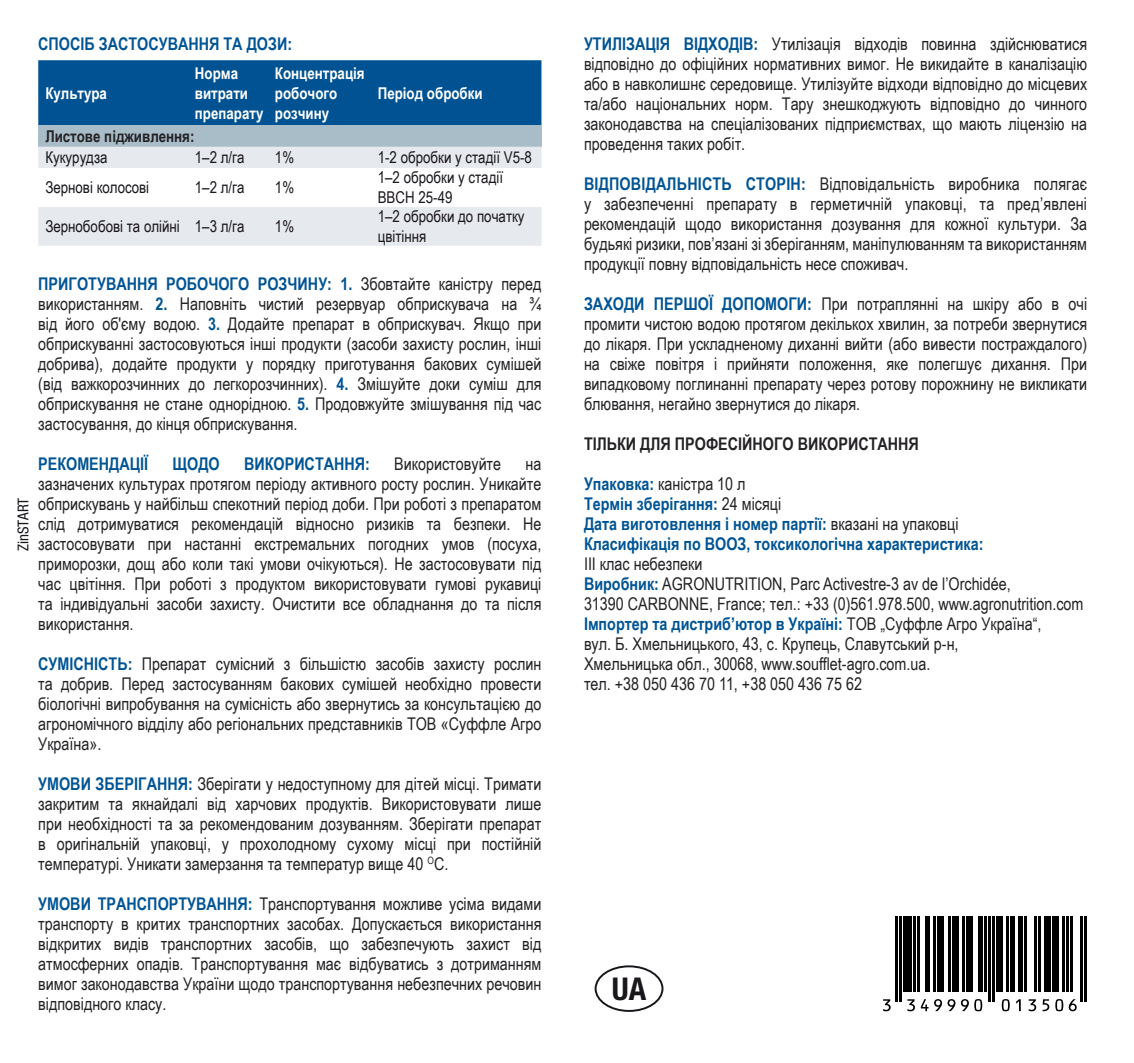
<style>
.page{position:relative;width:1134px;height:1063px;background:#fff}
.page>*{position:absolute;margin:0;border:0;box-sizing:border-box;transform-origin:0 0}
.t1{font:700 condensed 31.5px "Helvetica Neue LT Pro";color:#1a171c}
.t2{font:17.5px/20px "Arial Narrow";color:#232124;text-align:justify}
.t3{font:700 17.5px "Arial Narrow";color:#005494}
.t4{font:700 17.5px "Arial Narrow";color:#232124}
.Tabulka_-_text{font:16.25px/20px "Arial Narrow";color:#1a171c}
.Tabulka_-_hlavička{font:700 16.25px/20px "Arial Narrow";color:#fff}
.t5{font:700 16.25px "Arial Narrow";color:#232124}
.t6{font:condensed 15px "Helvetica Neue LT Pro";color:#1a171c}
.s1{font-weight:700;color:#005494}
.s2{font-weight:400;color:#232124}
</style>
<div class="page">
<svg style="left:895px;top:917px;width:190px;height:75px"></svg>
<hr style="left:1085px;top:917px;width:2px;height:85px;background:#010000">
<hr style="left:1081px;top:917px;width:2px;height:85px;background:#010000">
<hr style="left:1070px;top:917px;width:2px;height:75px;background:#010000">
<hr style="left:1066px;top:917px;width:2px;height:75px;background:#010000">
<hr style="left:1062px;top:917px;width:2px;height:75px;background:#010000">
<div style="left:1052px;top:917px;width:6px;height:75px;background:#010000"></div>
<div style="left:1044px;top:917px;width:6px;height:75px;background:#010000"></div>
<hr style="left:1038px;top:917px;width:2px;height:75px;background:#010000">
<hr style="left:1034px;top:917px;width:2px;height:75px;background:#010000">
<hr style="left:1024px;top:917px;width:2px;height:75px;background:#010000">
<hr style="left:1018px;top:917px;width:4px;height:75px;background:#010000">
<hr style="left:1010px;top:917px;width:4px;height:75px;background:#010000">
<hr style="left:1006px;top:917px;width:2px;height:75px;background:#010000">
<div style="left:996px;top:917px;width:6px;height:75px;background:#010000"></div>
<hr style="left:992px;top:917px;width:2px;height:85px;background:#010000">
<hr style="left:988px;top:917px;width:2px;height:85px;background:#010000">
<hr style="left:984px;top:917px;width:2px;height:75px;background:#010000">
<hr style="left:978px;top:917px;width:4px;height:75px;background:#010000">
<div style="left:966px;top:917px;width:6px;height:75px;background:#010000"></div>
<hr style="left:962px;top:917px;width:2px;height:75px;background:#010000">
<div style="left:952px;top:917px;width:6px;height:75px;background:#010000"></div>
<hr style="left:948px;top:917px;width:2px;height:75px;background:#010000">
<div style="left:938px;top:917px;width:6px;height:75px;background:#010000"></div>
<hr style="left:934px;top:917px;width:2px;height:75px;background:#010000">
<hr style="left:926px;top:917px;width:4px;height:75px;background:#010000">
<hr style="left:918px;top:917px;width:2px;height:75px;background:#010000">
<hr style="left:914px;top:917px;width:2px;height:75px;background:#010000">
<div style="left:904px;top:917px;width:8px;height:75px;background:#010000"></div>
<hr style="left:900px;top:917px;width:2px;height:85px;background:#010000">
<hr style="left:896px;top:917px;width:2px;height:85px;background:#010000">
<svg style="left:883px;top:999px;width:8px;height:12px"></svg>
<svg style="left:907px;top:999px;width:8px;height:12px"></svg>
<svg style="left:921px;top:999px;width:7px;height:12px"></svg>
<svg style="left:934px;top:999px;width:21px;height:12px"></svg>
<svg style="left:961px;top:999px;width:21px;height:12px"></svg>
<svg style="left:1002px;top:999px;width:8px;height:12px"></svg>
<svg style="left:1016px;top:999px;width:5px;height:12px"></svg>
<svg style="left:1029px;top:999px;width:7px;height:12px"></svg>
<svg style="left:1042px;top:999px;width:7px;height:12px"></svg>
<svg style="left:1055px;top:999px;width:8px;height:12px"></svg>
<svg style="left:1069px;top:999px;width:8px;height:12px"></svg>
<div style="left:595px;top:965px;width:68px;height:47px;border:2px solid #1a171c;border-radius:50%"></div>
<div style="left:38px;top:60px;width:503px;height:65px;background:#005292"></div>
<div style="left:38px;top:125px;width:503px;height:22px;background:#a9bdc9"></div>
<div style="left:38px;top:147px;width:503px;height:99px;background:#e6e9ee"></div>
<svg style="left:38px;top:168px;width:503px;height:39px"></svg>
<p class="t3" style="left:38px;top:30px;width:255px">СПОСІБ ЗАСТОСУВАННЯ ТА ДОЗИ:</p>
<p class="Tabulka_-_hlavička" style="left:45px;top:82px;width:63px">Культура</p>
<p class="Tabulka_-_hlavička" style="left:195px;top:62px;width:55px">Норма витрати</p>
<p class="Tabulka_-_hlavička" style="left:195px;top:102px;width:70px">препарату</p>
<p class="Tabulka_-_hlavička" style="left:275px;top:62px;width:91px">Концентрація</p>
<p class="Tabulka_-_hlavička" style="left:275px;top:82px;width:64px">робочого розчину</p>
<p class="Tabulka_-_hlavička" style="left:378px;top:82px;width:106px">Період обробки</p>
<p class="t5" style="left:45px;top:124px;width:151px">Листове підживлення:</p>
<p class="Tabulka_-_text" style="left:45px;top:147px;width:64px">Кукурудза</p>
<p class="Tabulka_-_text" style="left:195px;top:147px;width:51px">1–2 л/га</p>
<p class="Tabulka_-_text" style="left:275px;top:147px;width:21px">1%</p>
<p class="Tabulka_-_text" style="left:378px;top:147px;width:156px">1-2 обробки у стадії V5-8</p>
<p class="Tabulka_-_text" style="left:45px;top:177px;width:105px">Зернові колосові</p>
<p class="Tabulka_-_text" style="left:195px;top:177px;width:51px">1–2 л/га</p>
<p class="Tabulka_-_text" style="left:275px;top:177px;width:21px">1%</p>
<p class="Tabulka_-_text" style="left:378px;top:167px;width:127px">1–2 обробки у стадії<br>ВВСН 25-49</p>
<p class="Tabulka_-_text" style="left:45px;top:216px;width:136px">Зернобобові та олійні</p>
<p class="Tabulka_-_text" style="left:195px;top:216px;width:51px">1–3 л/га</p>
<p class="Tabulka_-_text" style="left:275px;top:216px;width:21px">1%</p>
<p class="Tabulka_-_text" style="left:378px;top:206px;width:148px">1–2 обробки до початку цвітіння</p>
<p class="t6" style="left:14px;top:551px;width:55px;rotate:-90deg">ZinSTART</p>
<p class="t2" style="left:38px;top:273px;width:505px"><span class="s1">ПРИГОТУВАННЯ РОБОЧОГО РОЗЧИНУ: 1.</span> Збовтайте каністру перед використанням. <span class="s1">2.</span> Наповніть чистий резервуар обприскувача на ¾ від його об'єму водою. <span class="s1">3.</span> Додайте препарат в обприскувач. Якщо при обприскуванні застосовуються інші продукти (засоби захисту рослин, інші добрива), додайте продукти у порядку приготування бакових сумішей (від важкорозчинних до легкорозчинних). <span class="s1">4.</span> Змішуйте доки суміш для обприскування не стане однорідною. <span class="s1">5.</span> Продовжуйте змішування під час застосування, до кінця обприскування.</p>
<p class="t3" style="left:38px;top:450px;width:112px">РЕКОМЕНДАЦІЇ</p>
<p class="t3" style="left:173px;top:450px;width:49px">ЩОДО</p>
<p class="t3" style="left:244px;top:450px;width:127px">ВИКОРИСТАННЯ:</p>
<p class="t2" style="left:394px;top:453px;width:108px">Використовуйте</p>
<p class="t2" style="left:38px;top:453px;width:505px;text-indent:487px">на зазначених культурах протягом періоду активного росту рослин. Уникайте обприскувань у найбільш спекотний період доби. При роботі з препаратом слід дотримуватися рекомендацій відносно ризиків та безпеки. Не застосовувати при настанні екстремальних погодних умов (посуха, приморозки, дощ або коли такі умови очікуються). Не застосовувати під час цвітіння. При роботі з продуктом використовувати гумові рукавиці та індивідуальні засоби захисту. Очистити все обладнання до та після використання.</p>
<p class="t2" style="left:38px;top:653px;width:505px"><span class="s1">СУМІСНІСТЬ:</span> Препарат сумісний з більшістю засобів захисту рослин та добрив. Перед застосуванням бакових сумішей необхідно провести біологічні випробування на сумісність або звернутись за консультацією до агрономічного відділу або регіональних представників ТОВ «Суффле Агро Україна».</p>
<p class="t2" style="left:38px;top:773px;width:505px"><span class="s1">УМОВИ ЗБЕРІГАННЯ:</span> Зберігати у недоступному для дітей місці. Тримати закритим та якнайдалі від харчових продуктів. Використовувати лише при необхідності та за рекомендованим дозуванням. Зберігати препарат в оригінальній упаковці, у прохолодному сухому місці при постійній температурі. Уникати замерзання та температур вище 40 <sup>O</sup>С.</p>
<p class="t2" style="left:38px;top:893px;width:505px"><span class="s1">УМОВИ ТРАНСПОРТУВАННЯ:</span> Транспортування можливе усіма видами транспорту в критих транспортних засобах. Допускається використання відкритих видів транспортних засобів, що забезпечують захист від атмосферних опадів. Транспортування має відбуватись з дотриманням вимог законодавства України щодо транспортування небезпечних речовин відповідного класу.</p>
<p class="t2" style="left:584px;top:33px;width:505px"><span class="s1">УТИЛІЗАЦІЯ ВІДХОДІВ:</span> Утилізація відходів повинна здійснюватися відповідно до офіційних нормативних вимог. Не викидайте в каналізацію або в навколишнє середовище. Утилізуйте відходи відповідно до місцевих та/або національних норм. Тару знешкоджують відповідно до чинного законодавства на спеціалізованих підприємствах, що мають ліцензію на проведення таких робіт.</p>
<p class="t2" style="left:584px;top:173px;width:505px"><span class="s1">ВІДПОВІДАЛЬНІСТЬ СТОРІН:</span> Відповідальність виробника полягає у забезпеченні препарату в герметичній упаковці, та пред’явлені рекомендацій щодо використання дозування для кожної культури. За будьякі ризики, пов’язані зі зберіганням, маніпулюванням та використанням продукції повну відповідальність несе споживач.</p>
<p class="t2" style="left:584px;top:293px;width:505px"><span class="s1">ЗАХОДИ ПЕРШОЇ ДОПОМОГИ:</span> При потраплянні на шкіру або в очі промити чистою водою протягом декількох хвилин, за потреби звернутися до лікаря. При ускладненому диханні вийти (або вивести постраждалого) на свіже повітря і прийняти положення, яке полегшує дихання. При випадковому поглинанні препарату через ротову порожнину не викликати блювання, негайно звернутися до лікаря.</p>
<p class="t4" style="left:584px;top:430px;width:336px">ТІЛЬКИ ДЛЯ ПРОФЕСІЙНОГО ВИКОРИСТАННЯ</p>
<p class="t2" style="left:584px;top:473px;width:163px"><span class="s1">Упаковка:</span> каністра 10 л</p>
<p class="t3" style="left:584px;top:490px;width:199px">Термін зберігання: <span class="s2">24 місяці</span></p>
<p class="t3" style="left:584px;top:510px;width:376px">Дата виготовлення і номер партії: <span class="s2">вказані на упаковці</span></p>
<p class="t3" style="left:584px;top:530px;width:401px">Класифікація по ВООЗ, токсикологічна характеристика:</p>
<p class="t2" style="left:584px;top:553px;width:120px">III клас небезпеки</p>
<p class="t2" style="left:584px;top:573px;width:428px"><span class="s1">Виробник:</span> AGRONUTRITION, Parc Activestre-3 av de l’Orchidée,</p>
<p class="t2" style="left:584px;top:593px;width:501px">31390 CARBONNE, France; тел.: +33 (0)561.978.500, www.agronutrition.com</p>
<p class="t3" style="left:584px;top:610px;width:459px">Імпортер та дистриб’ютор в Україні: <span class="s2">ТОВ „Суффле Агро Україна“,</span></p>
<p class="t2" style="left:584px;top:633px;width:376px">вул. Б. Хмельницького, 43, с. Крупець, Славутський р-н,</p>
<p class="t2" style="left:584px;top:653px;width:348px">Хмельницька обл., 30068, www.soufflet-agro.com.ua.</p>
<p class="t2" style="left:584px;top:673px;width:280px">тел. +38 050 436 70 11, +38 050 436 75 62</p>
<p class="t1" style="left:612px;top:970px;width:36px">UA</p>
</div>
